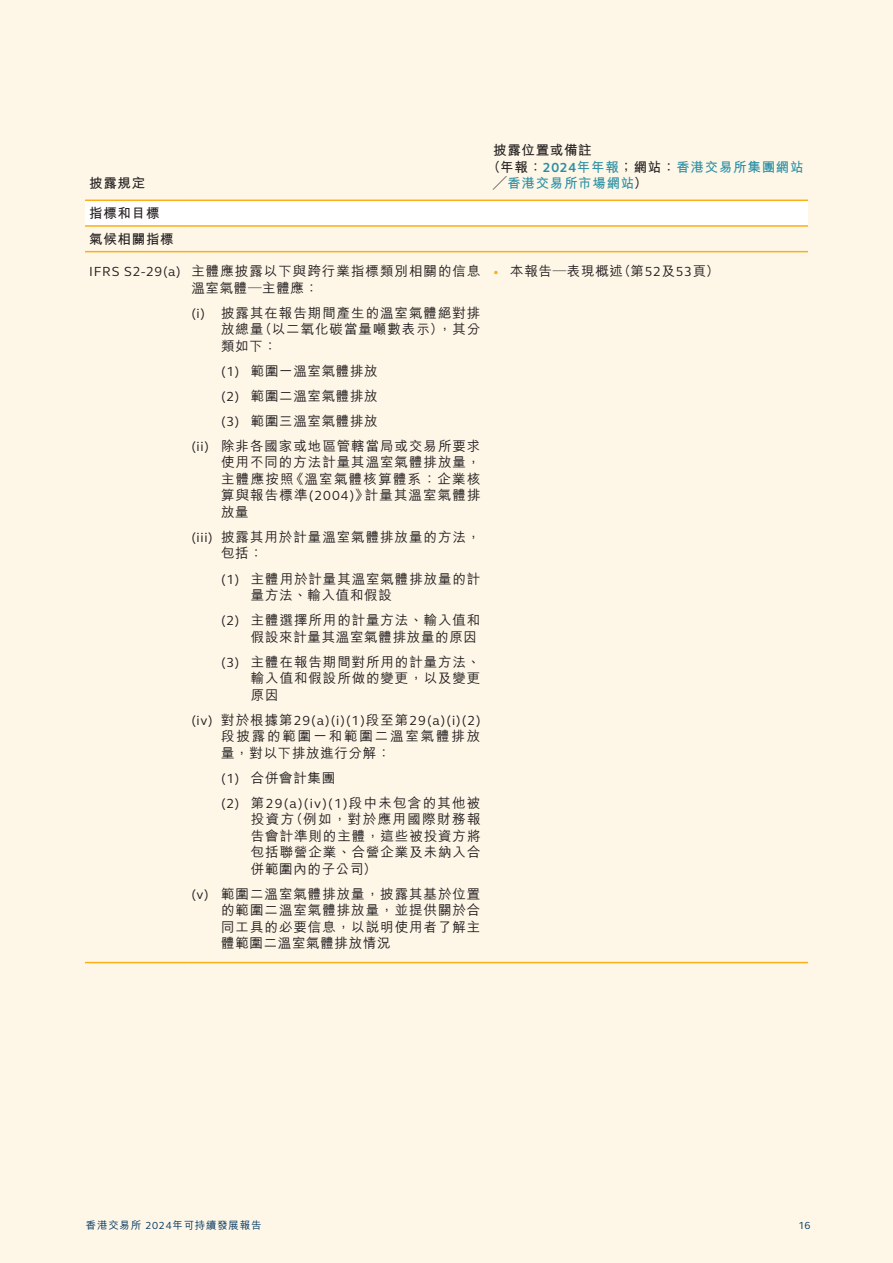
<style>
.page{position:relative;width:893px;height:1263px;background:#fef7e8}
.page>*{position:absolute;margin:0;border:0;box-sizing:border-box;transform-origin:0 0}
.t1{font:500 13.5px/16.5px "M Hei HK";letter-spacing:.07em;color:#231f20;text-align:justify}
.t2{font:500 13.5px/16.5px "M Hei HK";letter-spacing:.05em;color:#231f20;text-align:right}
.t3{font:13.5px "FS Elliot Pro";letter-spacing:.075em;color:#231f20}
.t4{font:700 13.5px "M Hei HK";letter-spacing:.055em;color:#2a8fa4}
.t5{font:500 13.5px/16.5px "M Hei HK";letter-spacing:.14em;color:#231f20}
.t6{font:700 13.5px/25.7px "M Hei HK";letter-spacing:.05em;color:#231f20}
.t7{font:500 10.5px "M Hei HK";letter-spacing:.07em;color:#003560}
.t8{font:10.5px "FS Elliot Pro";color:#003560}
.s1{font-family:"FS Elliot Pro";font-weight:400}
.s2{font-family:"M Hei HK";font-weight:500}
.s3{color:#231f20}
.s4{font-family:"FS Elliot Pro"}
.s5{font-family:"FS Elliot Pro";font-weight:700;font-size:12px;color:#faaf18}
</style>
<div class="page">
<div style="left:85px;top:200px;width:723px;height:26px;background:#fff"></div>
<hr style="left:85px;top:200px;width:102px;height:1px;background:#faaf18">
<hr style="left:187px;top:200px;width:302px;height:1px;background:#faaf18">
<hr style="left:489px;top:200px;width:319px;height:1px;background:#faaf18">
<hr style="left:85px;top:225px;width:102px;height:2px;background:#faaf18">
<hr style="left:187px;top:225px;width:302px;height:2px;background:#faaf18">
<hr style="left:489px;top:225px;width:319px;height:2px;background:#faaf18">
<hr style="left:85px;top:251px;width:102px;height:1px;background:#faaf18">
<hr style="left:187px;top:251px;width:302px;height:1px;background:#faaf18">
<hr style="left:489px;top:251px;width:319px;height:1px;background:#faaf18">
<hr style="left:85px;top:962px;width:102px;height:1px;background:#faaf18">
<hr style="left:187px;top:962px;width:302px;height:1px;background:#faaf18">
<hr style="left:489px;top:962px;width:319px;height:1px;background:#faaf18">
<p class="t6" style="left:89px;top:170px;width:58px">披露規定</p>
<p class="t6" style="left:89px;top:199px;width:86px">指標和目標氣候相關指標</p>
<p class="t1" style="left:191px;top:262px;width:291px;text-indent:-102px"><span class="s1">IFRS S2-29(a)</span> 主體應披露以下與跨行業指標類別相關的信息溫室氣體—主體應：</p>
<p class="t1" style="left:221px;top:304px;width:261px;text-indent:-30px"><span class="s1">(i)</span> 披露其在報告期間產生的溫室氣體絕對排放總量（以二氧化碳當量噸數表示），其分類如下：</p>
<p class="t2" style="left:221px;top:362px;width:158px"><span class="s1">(1)</span> 範圍一溫室氣體排放</p>
<p class="t2" style="left:221px;top:387px;width:158px"><span class="s1">(2)</span> 範圍二溫室氣體排放</p>
<p class="t2" style="left:221px;top:412px;width:158px"><span class="s1">(3)</span> 範圍三溫室氣體排放</p>
<p class="t1" style="left:191px;top:437px;width:291px"><span class="s1">(ii)</span> 除非各國家或地區管轄當局或交易所要求</p>
<p class="t1" style="left:221px;top:453px;width:261px">使用不同的方法計量其溫室氣體排放量，主體應按照《溫室氣體核算體系：企業核算與報告標準<span class="s1">(2004)</span>》計量其溫室氣體排放量</p>
<p class="t1" style="left:221px;top:528px;width:261px;text-indent:-30px"><span class="s1">(iii)</span> 披露其用於計量溫室氣體排放量的方法，包括：</p>
<p class="t1" style="left:251px;top:569px;width:231px;text-indent:-30px"><span class="s1">(1)</span> 主體用於計量其溫室氣體排放量的計量方法、輸入值和假設</p>
<p class="t2" style="left:221px;top:611px;width:261px"><span class="s1">(2)</span> 主體選擇所用的計量方法、輸入值和假設來計量其溫室氣體排放量的原因</p>
<p class="t1" style="left:251px;top:652px;width:231px;text-indent:-30px"><span class="s1">(3)</span> 主體在報告期間對所用的計量方法、輸入值和假設所做的變更，以及變更原因</p>
<p class="t3" style="left:191px;top:711px;width:291px">(iv) <span class="s2">對於根據第</span>29(a)(i)(1)<span class="s2">段至第</span>29(a)(i)(2)</p>
<p class="t5" style="left:221px;top:727px;width:261px">段披露的範圍一和範圍二溫室氣體排放量，對以下排放進行分解：</p>
<p class="t1" style="left:221px;top:768px;width:116px"><span class="s1">(1)</span> 合併會計集團</p>
<p class="t3" style="left:221px;top:794px;width:261px">(2) <span class="s2">第</span>29(a)(iv)(1)<span class="s2">段中未包含的其他被</span></p>
<p class="t1" style="left:251px;top:810px;width:231px">投資方（例如，對於應用國際財務報告會計準則的主體，這些被投資方將包括聯營企業、合營企業及未納入合併範圍內的子公司）</p>
<p class="t1" style="left:221px;top:884px;width:261px;text-indent:-30px"><span class="s1">(v)</span> 範圍二溫室氣體排放量，披露其基於位置的範圍二溫室氣體排放量，並提供關於合同工具的必要信息，以說明使用者了解主體範圍二溫室氣體排放情況</p>
<p class="t6" style="left:493px;top:137px;width:100px">披露位置或備註</p>
<p class="t4" style="left:487px;top:157px;width:318px"><span class="s3">（年報：</span><span class="s4">2024</span>年年報<span class="s3">；網站：</span>香港交易所集團網站</p>
<p class="t4" style="left:493px;top:174px;width:156px"><span class="s3">╱</span>香港交易所市場網站<span class="s3">）</span></p>
<p class="t1" style="left:493px;top:262px;width:228px"><span class="s5">•</span> 本報告—表現概述（第<span class="s1">52</span>及<span class="s1">53</span>頁）</p>
<p class="t7" style="left:86px;top:1217px;width:177px">香港交易所 <span class="s1">2024</span>年可持續發展報告</p>
<p class="t8" style="left:798px;top:1218px;width:14px">16</p>
</div>
